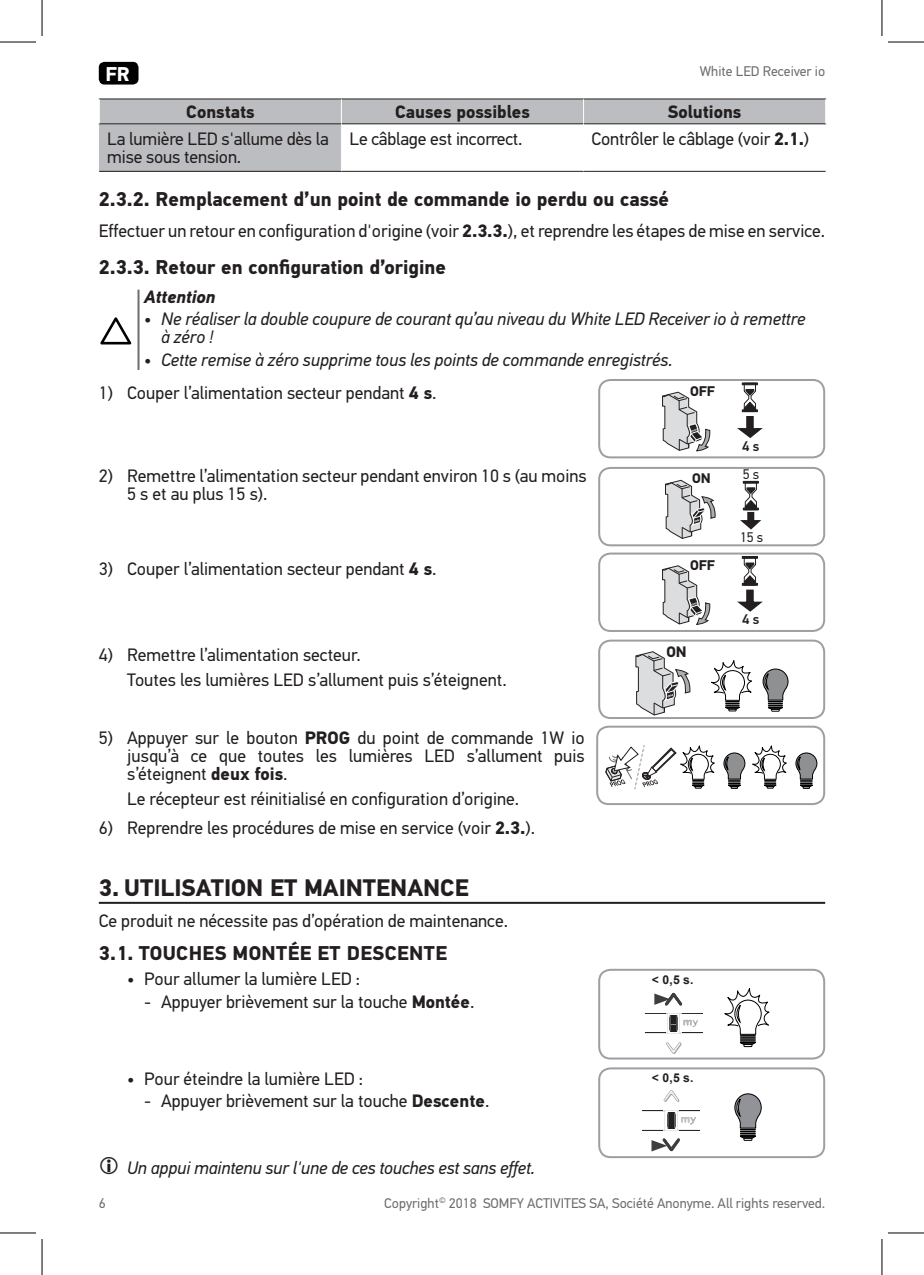
<style>
.page{position:relative;width:924px;height:1275px;background:#fff}
.page>*{position:absolute;margin:0;border:0;box-sizing:border-box;transform-origin:0 0}
.t1{font:700 24px "PF Din Text Pro";color:#231f20}
.t2{font:700 20px "PF Din Text Pro";color:#231f20}
.t3{font:700 20px "PF Din Text Pro";letter-spacing:.02em;color:#231f20}
.t4{font:700 20px "PF Din Text Pro";color:#fff}
.t5{font:18px/18px "PF Din Text Pro";color:#231f20}
.t6{font:italic 18px/18px "PF Din Text Pro";letter-spacing:-.005em;color:#231f20}
.t7{font:700 18px "PF Din Text Pro";color:#231f20}
.t8{font:italic 700 18px "PF Din Text Pro";letter-spacing:-.005em;color:#231f20}
.t9{font:700 15.2px "PF Din Text Pro";color:#231f20}
.t10{font:14px "PF Din Text Pro";color:#6c6d70}
.t11{font:700 14px "PF Din Text Pro";letter-spacing:-.01em;color:#231f20}
.t12{font:14px "PF Din Text Pro";color:#231f20}
.t13{font:500 14px "PF Din Text Pro";color:#231f20}
.t14{font:700 12.2px "Arial";color:#231f20}
.s1{font-weight:700}
.s2{font-family:"PF Din Text Comp Pro";font-weight:700;font-style:normal;font-size:24px}
</style>
<div class="page">
<div style="left:99px;top:62px;width:39px;height:23px;background:#000001;border-radius:6px"></div>
<hr style="left:99px;top:902px;width:725px;height:2px;background:#231f20">
<div style="left:99px;top:124px;width:242px;height:47px;background:#bcbdc0"></div>
<hr style="left:99px;top:171px;width:242px;height:1px;background:#231f20">
<hr style="left:341px;top:171px;width:242px;height:1px;background:#231f20">
<hr style="left:583px;top:171px;width:242px;height:1px;background:#231f20">
<svg style="left:99px;top:99px;width:726px;height:25px;background:#b5b6b9"></svg>
<hr style="left:137px;top:290px;width:2px;height:80px;background:#6c6d70">
<svg style="left:662px;top:392px;width:48px;height:60px"></svg>
<svg style="left:737px;top:383px;width:26px;height:55px"></svg>
<div style="left:598px;top:379px;width:226px;height:79px;border:2px solid #9d9fa2;border-radius:11px"></div>
<svg style="left:100px;top:317px;width:32px;height:28px"></svg>
<svg style="left:665px;top:480px;width:50px;height:59px"></svg>
<svg style="left:740px;top:481px;width:22px;height:49px"></svg>
<div style="left:598px;top:467px;width:226px;height:79px;border:2px solid #9d9fa2;border-radius:11px"></div>
<svg style="left:662px;top:565px;width:48px;height:60px"></svg>
<svg style="left:737px;top:556px;width:26px;height:56px"></svg>
<div style="left:598px;top:552px;width:226px;height:80px;border:2px solid #9d9fa2;border-radius:11px"></div>
<svg style="left:635px;top:651px;width:55px;height:64px"></svg>
<svg style="left:711px;top:660px;width:77px;height:51px"></svg>
<div style="left:598px;top:639px;width:226px;height:80px;border:2px solid #9d9fa2;border-radius:11px"></div>
<svg style="left:605px;top:745px;width:212px;height:43px"></svg>
<div style="left:596px;top:725px;width:228px;height:80px;border:2px solid #9d9fa2;border-radius:11px"></div>
<div style="left:598px;top:968px;width:226px;height:91px;border:2px solid #9d9fa2;border-radius:11px"></div>
<svg style="left:724px;top:988px;width:45px;height:59px"></svg>
<svg style="left:666px;top:1042px;width:15px;height:12px"></svg>
<svg style="left:644px;top:1013px;width:58px;height:20px"></svg>
<svg style="left:645px;top:970px;width:49px;height:35px"></svg>
<div style="left:598px;top:1067px;width:226px;height:91px;border:2px solid #9d9fa2;border-radius:11px"></div>
<svg style="left:734px;top:1093px;width:27px;height:47px"></svg>
<svg style="left:642px;top:1110px;width:57px;height:21px"></svg>
<svg style="left:651px;top:1138px;width:28px;height:13px"></svg>
<svg style="left:645px;top:1069px;width:49px;height:33px"></svg>
<hr style="left:0;top:42px;width:36px;height:1px;background:#000">
<hr style="left:887px;top:42px;width:36px;height:1px;background:#000">
<hr style="left:0;top:1232px;width:36px;height:1px;background:#000">
<hr style="left:887px;top:1232px;width:36px;height:1px;background:#000">
<hr style="left:42px;top:0;width:1px;height:36px;background:#000">
<hr style="left:42px;top:1239px;width:1px;height:36px;background:#000">
<hr style="left:881px;top:0;width:1px;height:36px;background:#000">
<hr style="left:881px;top:1239px;width:1px;height:36px;background:#000">
<p class="t4" style="left:106px;top:62px;width:26px">FR</p>
<p class="t10" style="left:699px;top:63px;width:127px">White LED Receiver io</p>
<p class="t7" style="left:186px;top:101px;width:70px">Constats</p>
<p class="t7" style="left:395px;top:101px;width:136px">Causes possibles</p>
<p class="t7" style="left:667px;top:101px;width:75px">Solutions</p>
<p class="t5" style="left:107px;top:130px;width:223px">La lumière LED s'allume dès la mise sous tension.</p>
<p class="t5" style="left:349px;top:130px;width:175px">Le câblage est incorrect.</p>
<p class="t5" style="left:591px;top:130px;width:219px">Contrôler le câblage (voir <span class="s1">2.1.</span>)</p>
<p class="t2" style="left:99px;top:187px;width:571px">2.3.2. Remplacement d’un point de commande io perdu ou cassé</p>
<p class="t5" style="left:99px;top:222px;width:727px">Effectuer un retour en configuration d'origine (voir <span class="s1">2.3.3.</span>), et reprendre les étapes de mise en service.</p>
<p class="t2" style="left:99px;top:255px;width:349px">2.3.3. Retour en configuration d’origine</p>
<p class="t8" style="left:144px;top:286px;width:73px">Attention</p>
<p class="t6" style="left:161px;top:310px;width:645px;text-indent:-17px">• Ne réaliser la double coupure de courant qu’au niveau du White LED Receiver io à remettre à zéro !</p>
<p class="t6" style="left:144px;top:351px;width:530px">• Cette remise à zéro supprime tous les points de commande enregistrés.</p>
<p class="t5" style="left:99px;top:384px;width:339px">1) Couper l’alimentation secteur pendant <span class="s1">4 s</span>.</p>
<p class="t11" style="left:689px;top:383px;width:26px">OFF</p>
<p class="t5" style="left:127px;top:467px;width:461px;text-indent:-28px">2) Remettre l’alimentation secteur pendant environ 10 s (au moins<br>5 s et au plus 15 s).</p>
<p class="t5" style="left:99px;top:560px;width:339px">3) Couper l’alimentation secteur pendant <span class="s1">4 s</span>.</p>
<p class="t5" style="left:127px;top:642px;width:381px;line-height:25px;text-indent:-28px">4) Remettre l’alimentation secteur.<br>Toutes les lumières LED s’allument puis s’éteignent.</p>
<p class="t5" style="left:127px;top:728px;width:459px;text-align:justify;text-indent:-28px">5) Appuyer sur le bouton <span class="s1">PROG</span> du point de commande 1W io jusqu’à ce que toutes les lumières LED s’allument puis s’éteignent <span class="s1">deux fois</span>.</p>
<p class="t5" style="left:127px;top:790px;width:393px">Le récepteur est réinitialisé en configuration d’origine.</p>
<p class="t5" style="left:99px;top:819px;width:437px">6) Reprendre les procédures de mise en service (voir <span class="s1">2.3.</span>).</p>
<h1 class="t1" style="left:99px;top:873px;width:371px">3. UTILISATION ET MAINTENANCE</h1>
<p class="t5" style="left:99px;top:912px;width:410px">Ce produit ne nécessite pas d’opération de maintenance.</p>
<p class="t3" style="left:99px;top:941px;width:349px">3.1. TOUCHES MONTÉE ET DESCENTE</p>
<p class="t5" style="left:127px;top:970px;width:234px">• Pour allumer la lumière LED :</p>
<p class="t5" style="left:144px;top:992px;width:332px">- Appuyer brièvement sur la touche <span class="s1">Montée</span>.</p>
<p class="t5" style="left:127px;top:1070px;width:237px">• Pour éteindre la lumière LED :</p>
<p class="t5" style="left:144px;top:1092px;width:346px">- Appuyer brièvement sur la touche <span class="s1">Descente</span>.</p>
<p class="t6" style="left:99px;top:1158px;width:438px"><span class="s2">͉</span> Un appui maintenu sur l'une de ces touches est sans effet.</p>
<p class="t11" style="left:692px;top:469px;width:20px">ON</p>
<p class="t11" style="left:689px;top:556px;width:26px">OFF</p>
<p class="t9" style="left:666px;top:642px;width:22px">ON</p>
<p class="t13" style="left:741px;top:437px;width:19px">4 s</p>
<p class="t12" style="left:742px;top:466px;width:18px">5 s</p>
<p class="t12" style="left:739px;top:528px;width:25px">15 s</p>
<p class="t13" style="left:741px;top:611px;width:19px">4 s</p>
<p class="t14" style="left:651px;top:971px;width:43px">&lt; 0,5 s.</p>
<p class="t14" style="left:651px;top:1069px;width:43px">&lt; 0,5 s.</p>
<p class="t10" style="left:99px;top:1194px;width:8px">6</p>
<p class="t10" style="left:384px;top:1194px;width:442px">Copyright<sup>©</sup> 2018 SOMFY ACTIVITES SA, Société Anonyme. All rights reserved.</p>
</div>
